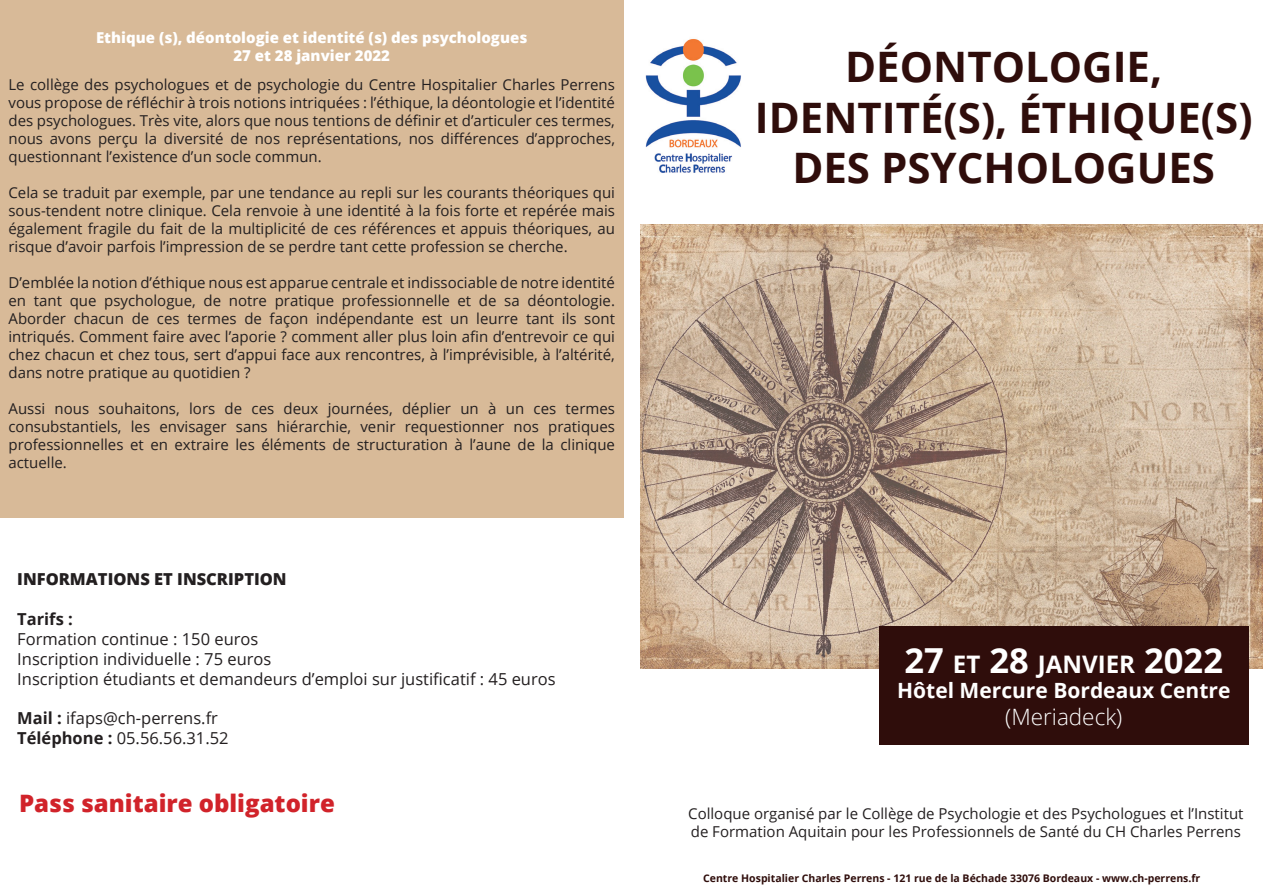
<style>
.page{position:relative;width:1263px;height:893px;background:#fff}
.page>*{position:absolute;margin:0;border:0;box-sizing:border-box;transform-origin:0 0}
.t1{font:700 42px/50.4px "Open Sans";color:#2f0d0b;text-align:center}
.t2{font:700 24.15px "Open Sans";color:#fff}
.t3{font:800 24px "Open Sans";color:#d1232a}
.t4{font:300 22.5px "Open Sans";color:#fff}
.t5{font:700 21px "Open Sans";color:#fff}
.t6{font:16.5px "Open Sans";color:#231f20}
.t7{font:800 16.5px "Open Sans";color:#231f20}
.t8{font:700 16.5px "Open Sans";color:#231f20}
.t9{font:15px/18px "Open Sans";color:#231f20;text-align:justify}
.t10{font:800 15px "Open Sans";color:#fff}
.t11{font:700 10.5px "Open Sans";color:#2f0d0b}
.s1{font-weight:700}
.s2{font-size:34.5px}
</style>
<div class="page">
<img style="left:640px;top:225px;width:623px;height:443px">
<img style="left:645px;top:39px;width:96px;height:134px">
<div style="left:879px;top:626px;width:370px;height:119px;background:#2f0d0b"></div>
<div style="left:0;top:0;width:623px;height:518px;background:#d8ba98"></div>
<p class="t10" style="left:96px;top:26px;width:433px">Ethique (s), déontologie et identité (s) des psychologues</p>
<p class="t10" style="left:233px;top:44px;width:158px">27 et 28 janvier 2022</p>
<p class="t9" style="left:9px;top:75px;width:608px">Le collège des psychologues et de psychologie du Centre Hospitalier Charles Perrens vous propose de réfléchir à trois notions intriquées : l’éthique, la déontologie et l’identité des psychologues. Très vite, alors que nous tentions de définir et d’articuler ces termes, nous avons perçu la diversité de nos représentations, nos différences d’approches, questionnant l’existence d’un socle commun.</p>
<p class="t9" style="left:9px;top:183px;width:608px">Cela se traduit par exemple, par une tendance au repli sur les courants théoriques qui sous-tendent notre clinique. Cela renvoie à une identité à la fois forte et repérée mais également fragile du fait de la multiplicité de ces références et appuis théoriques, au risque d’avoir parfois l’impression de se perdre tant cette profession se cherche.</p>
<p class="t9" style="left:9px;top:273px;width:608px">D’emblée la notion d’éthique nous est apparue centrale et indissociable de notre identité en tant que psychologue, de notre pratique professionnelle et de sa déontologie.<br>Aborder chacun de ces termes de façon indépendante est un leurre tant ils sont intriqués. Comment faire avec l’aporie ? comment aller plus loin afin d’entrevoir ce qui chez chacun et chez tous, sert d’appui face aux rencontres, à l’imprévisible, à l’altérité, dans notre pratique au quotidien ?</p>
<p class="t9" style="left:9px;top:399px;width:608px">Aussi nous souhaitons, lors de ces deux journées, déplier un à un ces termes consubstantiels, les envisager sans hiérarchie, venir requestionner nos pratiques professionnelles et en extraire les éléments de structuration à l’aune de la clinique actuelle.</p>
<p class="t7" style="left:17px;top:567px;width:271px">INFORMATIONS ET INSCRIPTION</p>
<p class="t8" style="left:17px;top:607px;width:57px">Tarifs :</p>
<p class="t6" style="left:17px;top:628px;width:243px">Formation continue : 150 euros</p>
<p class="t6" style="left:17px;top:647px;width:256px">Inscription individuelle : 75 euros</p>
<p class="t6" style="left:17px;top:667px;width:540px">Inscription étudiants et demandeurs d’emploi sur justificatif : 45 euros</p>
<p class="t6" style="left:17px;top:707px;width:202px"><span class="s1">Mail :</span> ifaps@ch-perrens.fr</p>
<p class="t6" style="left:17px;top:727px;width:213px"><span class="s1">Téléphone :</span> 05.56.56.31.52</p>
<p class="t3" style="left:19px;top:785px;width:317px">Pass sanitaire obligatoire</p>
<p class="t1" style="left:755px;top:41px;width:499px">DÉONTOLOGIE,<br>IDENTITÉ(S), ÉTHIQUE(S)<br>DES PSYCHOLOGUES</p>
<p class="t2" style="left:905px;top:647px;width:320px"><span class="s2">27</span> ET <span class="s2">28</span> JANVIER <span class="s2">2022</span></p>
<p class="t5" style="left:897px;top:675px;width:335px">Hôtel Mercure Bordeaux Centre</p>
<p class="t4" style="left:1005px;top:701px;width:119px">(Meriadeck)</p>
<p class="t9" style="left:688px;top:804px;width:557px">Colloque organisé par le Collège de Psychologie et des Psychologues et l’Institut de Formation Aquitain pour les Professionnels de Santé du CH Charles Perrens</p>
<p class="t11" style="left:703px;top:871px;width:499px">Centre Hospitalier Charles Perrens - 121 rue de la Béchade 33076 Bordeaux - www.ch-perrens.fr</p>
</div>
